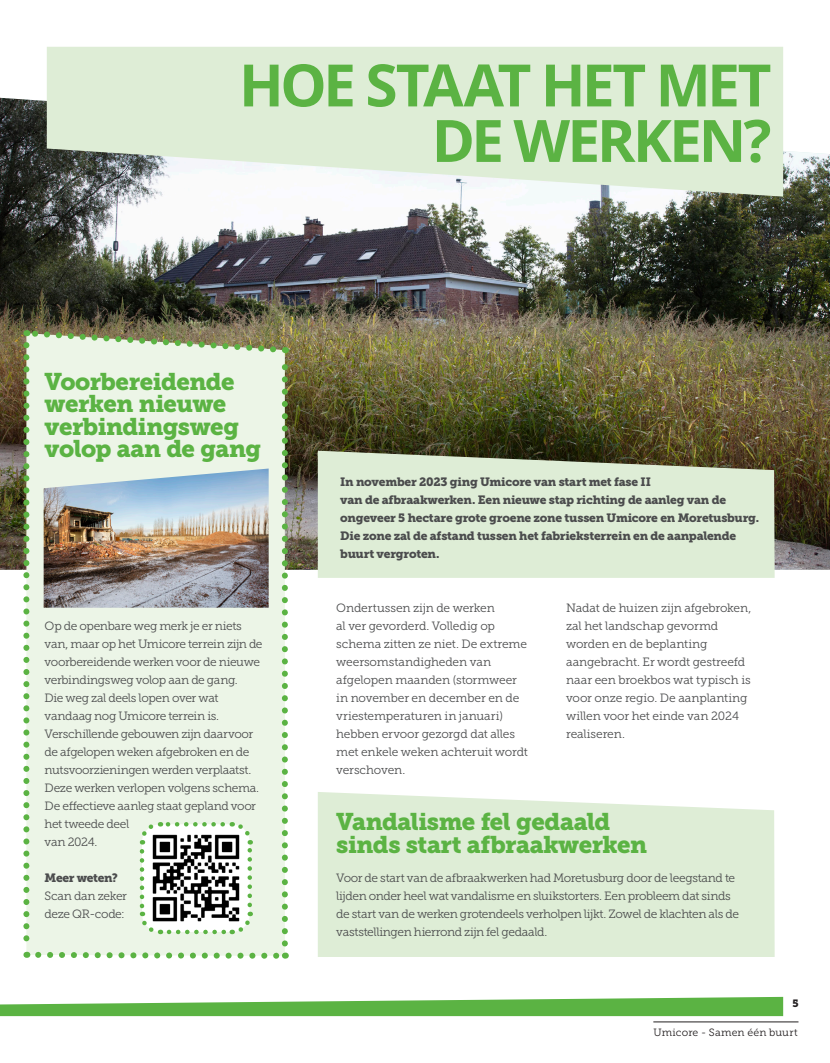
<style>
.page{position:relative;width:830px;height:1063px;background:#fff}
.page>*{position:absolute;margin:0;border:0;box-sizing:border-box;transform-origin:0 0}
.t1{font:700 58.5px/55.5px "Open Sans";letter-spacing:-.055em;color:#5bb343;text-align:right}
.t2{font:24px/22.5px "Museo Slab 900";letter-spacing:-.02em;color:#5bb343}
.t3{font:12px/18px "Museo Slab 300";letter-spacing:-.02em;color:#4b4c4d}
.t4{font:12px/18px "Museo Slab 900";letter-spacing:-.02em;color:#4b4c4d}
.t5{font:10.5px "Museo Slab 300";letter-spacing:.015em;color:#231f20}
.t6{font:10.5px "Museo Slab 900";color:#231f20}
.s1{font-family:"Museo Slab 900"}
</style>
<div class="page">
<svg style="left:0;top:997px;width:782px;height:19px"></svg>
<hr style="left:653px;top:1022px;width:145px;height:1px;background:#231f20">
<img style="left:0;top:98px;width:829px;height:472px">
<svg style="left:47px;top:47px;width:735px;height:150px;background:#dbe8d5"></svg>
<svg style="left:23px;top:327px;width:265px;height:632px;background:#dde8d7"></svg>
<img style="left:44px;top:469px;width:224px;height:139px">
<svg style="left:317px;top:451px;width:457px;height:127px;background:#d2dfc7"></svg>
<div style="left:318px;top:792px;width:456px;height:165px;background:#deedd6"></div>
<h1 class="t1" style="left:239px;top:56px;width:533px">HOE STAAT HET MET<br>DE WERKEN?</h1>
<p class="t2" style="left:45px;top:370px;width:218px">Voorbereidende werken nieuwe verbindingsweg volop aan de gang</p>
<p class="t3" style="left:45px;top:617px;width:219px">Op de openbare weg merk je er niets van, maar op het Umicore terrein zijn de voorbereidende werken voor de nieuwe verbindingsweg volop aan de gang.</p>
<p class="t3" style="left:45px;top:689px;width:216px">Die weg zal deels lopen over wat vandaag nog Umicore terrein is.<br>Verschillende gebouwen zijn daarvoor de afgelopen weken afgebroken en de nutsvoorzieningen werden verplaatst.<br>Deze werken verlopen volgens schema.<br>De effectieve aanleg staat gepland voor het tweede deel<br>van 2024.</p>
<p class="t3" style="left:45px;top:869px;width:84px"><span class="s1">Meer weten?<br></span>Scan dan zeker deze QR-code:</p>
<p class="t4" style="left:340px;top:473px;width:420px">In november 2023 ging Umicore van start met fase II<br>van de afbraakwerken. Een nieuwe stap richting de aanleg van de ongeveer 5 hectare grote groene zone tussen Umicore en Moretusburg.<br>Die zone zal de afstand tussen het fabrieksterrein en de aanpalende buurt vergroten.</p>
<p class="t3" style="left:336px;top:599px;width:193px">Ondertussen zijn de werken<br>al ver gevorderd. Volledig op schema zitten ze niet. De extreme weersomstandigheden van afgelopen maanden (stormweer in november en december en de vriestemperaturen in januari) hebben ervoor gezorgd dat alles met enkele weken achteruit wordt verschoven.</p>
<p class="t3" style="left:566px;top:599px;width:187px">Nadat de huizen zijn afgebroken, zal het landschap gevormd worden en de beplanting aangebracht. Er wordt gestreefd naar een broekbos wat typisch is voor onze regio. De aanplanting willen voor het einde van 2024 realiseren.</p>
<p class="t2" style="left:336px;top:811px;width:312px">Vandalisme fel gedaald sinds start afbraakwerken</p>
<p class="t3" style="left:336px;top:869px;width:404px">Voor de start van de afbraakwerken had Moretusburg door de leegstand te lijden onder heel wat vandalisme en sluikstorters. Een probleem dat sinds de start van de werken grotendeels verholpen lijkt. Zowel de klachten als de vaststellingen hierrond zijn fel gedaald.</p>
<p class="t6" style="left:792px;top:997px;width:8px">5</p>
<p class="t5" style="left:653px;top:1026px;width:145px">Umicore - Samen één buurt</p>
</div>
